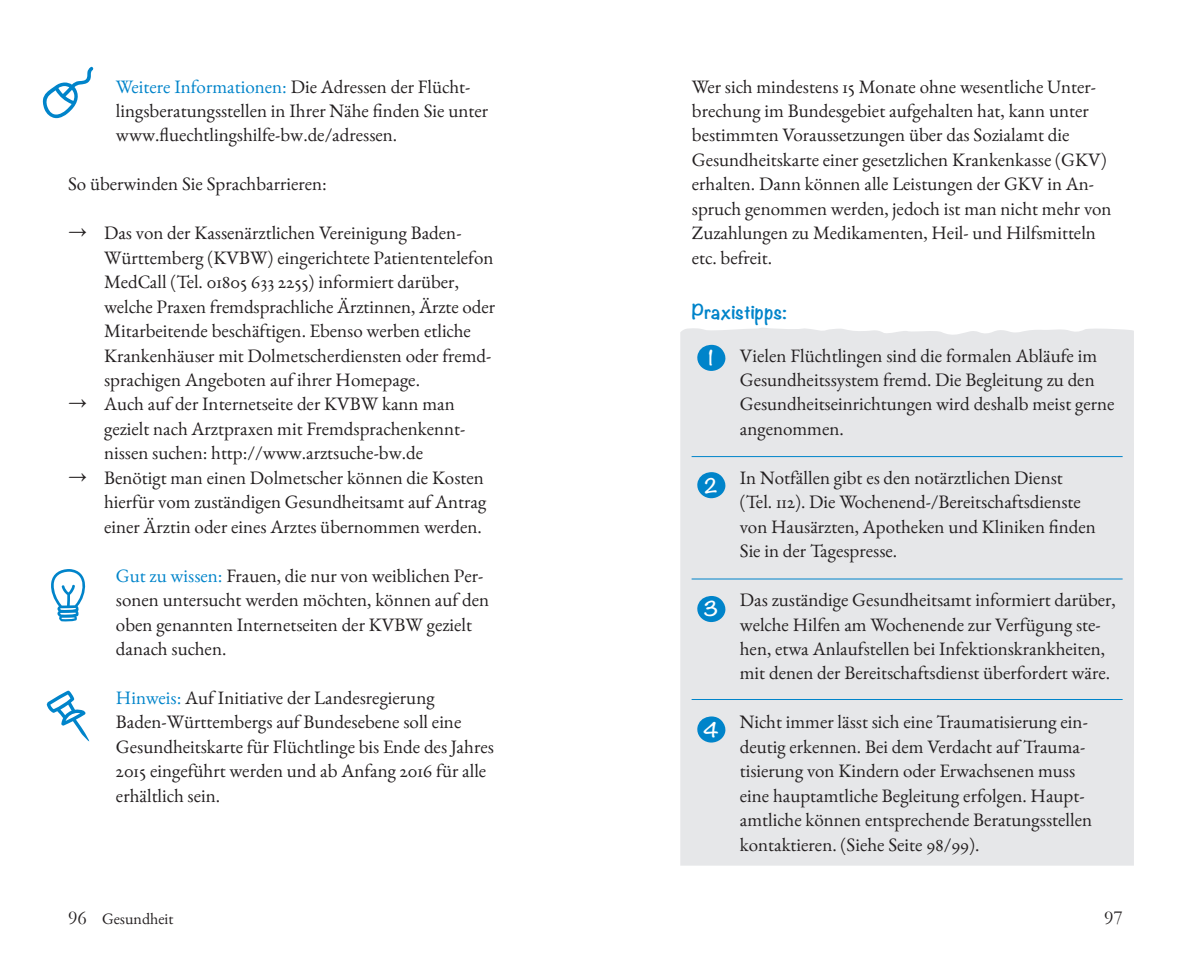
<style>
.page{position:relative;width:1191px;height:964px;background:#fff}
.page>*{position:absolute;margin:0;border:0;box-sizing:border-box;transform-origin:0 0}
.t1{font:20px "Garamond";color:#231f20}
.t2{font:19px/24.4px "EB Garamond";color:#231f20}
.t3{font:700 18px "Noteworthy";letter-spacing:.01em;color:#0084ca}
.t4{font:700 18px "Noteworthy";color:#fff}
.t5{font:16px "EB Garamond";color:#231f20}
.s1{color:#0084ca}
.s2{font-size:22.8px}
</style>
<div class="page">
<div style="left:680px;top:328px;width:454px;height:537px;background:#e6e7e9"></div>
<hr style="left:691px;top:456px;width:431px;height:1px;background:#0084ca">
<hr style="left:691px;top:579px;width:431px;height:1px;background:#0084ca">
<hr style="left:691px;top:699px;width:431px;height:1px;background:#0084ca">
<svg style="left:696px;top:345px;width:30px;height:26px"></svg>
<svg style="left:696px;top:472px;width:30px;height:26px"></svg>
<svg style="left:696px;top:596px;width:30px;height:26px"></svg>
<svg style="left:696px;top:716px;width:30px;height:26px"></svg>
<svg style="left:51px;top:569px;width:35px;height:52px"></svg>
<svg style="left:47px;top:690px;width:42px;height:51px"></svg>
<svg style="left:43px;top:67px;width:50px;height:51px"></svg>
<p class="t2" style="left:116px;top:74px;width:373px"><span class="s1">Weitere Informationen:</span> Die Adressen der Flücht&shy;lingsberatungsstellen in Ihrer Nähe finden Sie unter www.fluechtlingshilfe-bw.de/adressen.</p>
<p class="t2" style="left:68px;top:171px;width:260px">So überwinden Sie Sprachbarrieren:</p>
<p class="t2" style="left:104px;top:220px;width:392px;text-indent:-36px"><span class="s2">→</span> Das von der Kassenärztlichen Vereinigung Baden-Württemberg (KVBW) eingerichtete Patiententelefon MedCall (Tel. 01805 633 2255) informiert darüber, welche Praxen fremdsprachliche Ärztinnen, Ärzte oder Mitarbeitende beschäftigen. Ebenso werben etliche Krankenhäuser mit Dolmetscherdiensten oder fremd&shy;sprachigen Angeboten auf ihrer Homepage.</p>
<p class="t2" style="left:104px;top:391px;width:363px;text-indent:-36px"><span class="s2">→</span> Auch auf der Internetseite der KVBW kann man gezielt nach Arztpraxen mit Fremdsprachenkennt&shy;nissen suchen: http://www.arztsuche-bw.de</p>
<p class="t2" style="left:104px;top:465px;width:384px;text-indent:-36px"><span class="s2">→</span> Benötigt man einen Dolmetscher können die Kosten hierfür vom zuständigen Gesundheitsamt auf Antrag einer Ärztin oder eines Arztes übernommen werden.</p>
<p class="t2" style="left:116px;top:562px;width:374px"><span class="s1">Gut zu wissen:</span> Frauen, die nur von weiblichen Per&shy;sonen untersucht werden möchten, können auf den oben genannten Internetseiten der KVBW gezielt danach suchen.</p>
<p class="t2" style="left:116px;top:685px;width:379px"><span class="s1">Hinweis:</span> Auf Initiative der Landesregierung Baden-Württembergs auf Bundesebene soll eine Gesundheitskarte für Flüchtlinge bis Ende des Jahres 2015 eingeführt werden und ab Anfang 2016 für alle erhältlich sein.</p>
<p class="t2" style="left:692px;top:74px;width:421px">Wer sich mindestens 15 Monate ohne wesentliche Unter&shy;brechung im Bundesgebiet aufgehalten hat, kann unter bestimmten Voraussetzungen über das Sozialamt die Gesundheitskarte einer gesetzlichen Krankenkasse (GKV) erhalten. Dann können alle Leistungen der GKV in An&shy;spruch genommen werden, jedoch ist man nicht mehr von Zuzahlungen zu Medikamenten, Heil- und Hilfsmitteln etc. befreit.</p>
<p class="t3" style="left:692px;top:295px;width:97px">Praxistipps:</p>
<p class="t2" style="left:740px;top:342px;width:376px">Vielen Flüchtlingen sind die formalen Abläufe im Gesundheitssystem fremd. Die Begleitung zu den Gesundheitseinrichtungen wird deshalb meist gerne angenommen.</p>
<p class="t2" style="left:740px;top:465px;width:358px">In Notfällen gibt es den notärztlichen Dienst (Tel. 112). Die Wochenend-/Bereitschaftsdienste von Hausärzten, Apotheken und Kliniken finden Sie in der Tagespresse.</p>
<p class="t2" style="left:740px;top:587px;width:377px">Das zuständige Gesundheitsamt informiert darüber, welche Hilfen am Wochenende zur Verfügung ste&shy;hen, etwa Anlaufstellen bei Infektionskrankheiten, mit denen der Bereitschaftsdienst überfordert wäre.</p>
<p class="t2" style="left:740px;top:709px;width:354px">Nicht immer lässt sich eine Traumatisierung ein&shy;deutig erkennen. Bei dem Verdacht auf Trauma&shy;tisierung von Kindern oder Erwachsenen muss eine hauptamtliche Begleitung erfolgen. Haupt&shy;amtliche können entsprechende Beratungsstellen kontaktieren. (Siehe Seite 98/99).</p>
<p class="t4" style="left:708px;top:342px;width:7px">1</p>
<p class="t4" style="left:704px;top:469px;width:15px">2</p>
<p class="t4" style="left:703px;top:593px;width:16px">3</p>
<p class="t4" style="left:703px;top:714px;width:17px">4</p>
<p class="t1" style="left:68px;top:905px;width:20px">96</p>
<p class="t1" style="left:1104px;top:905px;width:20px">97</p>
<p class="t5" style="left:102px;top:905px;width:73px">Gesundheit</p>
</div>
